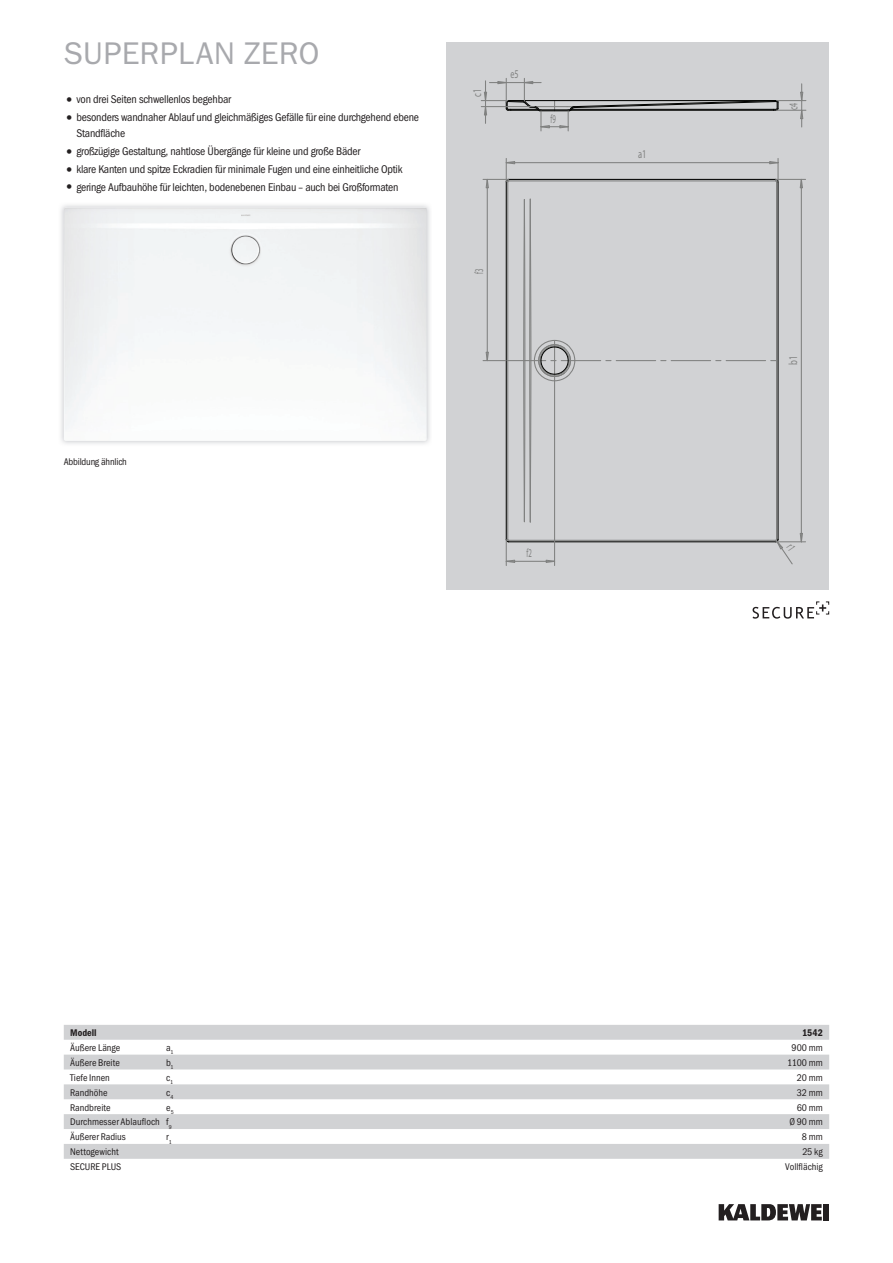
<style>
.page{position:relative;width:893px;height:1263px;background:#fff}
.page>*{position:absolute;margin:0;border:0;box-sizing:border-box;transform-origin:0 0}
.t1{font:31.5px "Franklin Gothic ITC";letter-spacing:.005em;color:#a8a9ad}
.t2{font:12px "Myriad Pro";color:#808180;scale:.71 1}
.t3{font:12px "Myriad Pro";color:#808180;scale:.57 1}
.t4{font:12px "Myriad Pro";color:#808180;scale:.67 1}
.t5{font:11.25px/15.8px "Franklin Gothic Cond ITC";letter-spacing:-.02em;color:#231f20}
.t6{font:9.75px "Franklin Gothic Cond ITC";color:#231f20}
.t7{font:9.75px "Franklin Gothic Cond ITC";letter-spacing:-.02em;color:#231f20}
.t8{font:600 9.75px "Franklin Gothic Cond ITC";color:#231f20}
.s1{font-size:15.75px}
</style>
<div class="page">
<div style="left:446px;top:43px;width:383px;height:547px;background:#d1d2d4"></div>
<img style="left:61px;top:205px;width:369px;height:239px">
<img style="left:64px;top:208px;width:363px;height:233px">
<svg style="left:64px;top:1025px;width:417px;height:134px;fill:#d1d2d4"></svg>
<svg style="left:481px;top:42px;width:348px;height:1179px"></svg>
<h1 class="t1" style="left:64px;top:34px;width:257px">SUPERPLAN ZERO</h1>
<p class="t5" style="left:64px;top:92px;width:169px"><span class="s1">•</span> von drei Seiten schwellenlos begehbar</p>
<p class="t5" style="left:77px;top:110px;width:344px;text-indent:-13px"><span class="s1">•</span> besonders wandnaher Ablauf und gleichmäßiges Gefälle für eine durchgehend ebene<br>Standfläche</p>
<p class="t5" style="left:64px;top:143px;width:298px"><span class="s1">•</span> großzügige Gestaltung, nahtlose Übergänge für kleine und große Bäder</p>
<p class="t5" style="left:64px;top:161px;width:340px"><span class="s1">•</span> klare Kanten und spitze Eckradien für minimale Fugen und eine einheitliche Optik</p>
<p class="t5" style="left:64px;top:179px;width:336px"><span class="s1">•</span> geringe Aufbauhöhe für leichten, bodenebenen Einbau – auch bei Großformaten</p>
<p class="t2" style="left:470px;top:97px;width:13px;rotate:-90deg">c1</p>
<p class="t4" style="left:511px;top:67px;width:14px">e5</p>
<p class="t3" style="left:551px;top:111px;width:11px">f9</p>
<p class="t3" style="left:472px;top:274px;width:11px;rotate:-90deg">f3</p>
<p class="t7" style="left:64px;top:456px;width:65px">Abbildung ähnlich</p>
<p class="t3" style="left:526px;top:546px;width:11px">f2</p>
<p class="t2" style="left:638px;top:147px;width:13px">a1</p>
<p class="t4" style="left:786px;top:110px;width:13px;rotate:-90deg">c4</p>
<p class="t2" style="left:786px;top:365px;width:14px;rotate:-90deg">b1</p>
<p class="t8" style="left:70px;top:1027px;width:28px">Modell</p>
<p class="t8" style="left:802px;top:1027px;width:22px">1542</p>
<p class="t6" style="left:70px;top:1042px;width:52px">Äußere Länge</p>
<p class="t6" style="left:166px;top:1042px;width:9px">a<sub>1</sub></p>
<p class="t6" style="left:791px;top:1042px;width:33px">900 mm</p>
<p class="t6" style="left:70px;top:1057px;width:51px">Äußere Breite</p>
<p class="t6" style="left:166px;top:1057px;width:9px">b<sub>1</sub></p>
<p class="t6" style="left:787px;top:1057px;width:37px">1100 mm</p>
<p class="t6" style="left:70px;top:1072px;width:41px">Tiefe Innen</p>
<p class="t6" style="left:166px;top:1072px;width:8px">c<sub>1</sub></p>
<p class="t6" style="left:797px;top:1072px;width:27px">20 mm</p>
<p class="t6" style="left:70px;top:1087px;width:39px">Randhöhe</p>
<p class="t6" style="left:166px;top:1087px;width:9px">c<sub>4</sub></p>
<p class="t6" style="left:797px;top:1087px;width:27px">32 mm</p>
<p class="t6" style="left:70px;top:1101px;width:42px">Randbreite</p>
<p class="t6" style="left:166px;top:1101px;width:9px">e<sub>5</sub></p>
<p class="t6" style="left:797px;top:1101px;width:28px">60 mm</p>
<p class="t6" style="left:70px;top:1116px;width:103px">Durchmesser Ablaufloch f<sub>9</sub></p>
<p class="t6" style="left:789px;top:1116px;width:35px">Ø 90 mm</p>
<p class="t6" style="left:70px;top:1131px;width:57px">Äußerer Radius</p>
<p class="t6" style="left:166px;top:1131px;width:7px">r<sub>1</sub></p>
<p class="t6" style="left:802px;top:1131px;width:22px">8 mm</p>
<p class="t6" style="left:70px;top:1146px;width:50px">Nettogewicht</p>
<p class="t6" style="left:802px;top:1146px;width:22px">25 kg</p>
<p class="t6" style="left:70px;top:1161px;width:53px">SECURE PLUS</p>
<p class="t6" style="left:785px;top:1161px;width:39px">Vollflächig</p>
</div>
